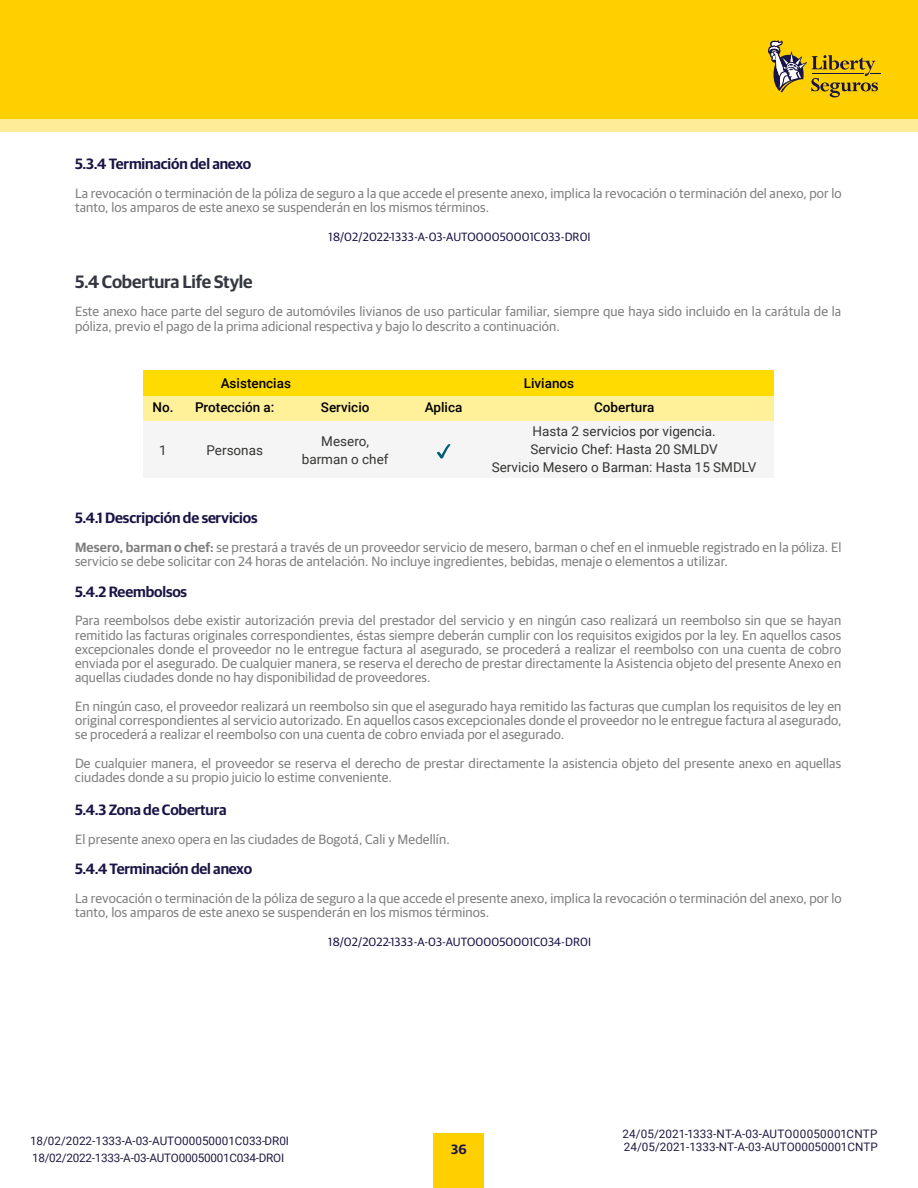
<style>
.page{position:relative;width:918px;height:1188px;background:#fff}
.page>*{position:absolute;margin:0;border:0;box-sizing:border-box;transform-origin:0 0}
.t1{font:600 18px "Guardian Sans";letter-spacing:-.01em;color:#343741}
.t2{font:600 15px "Guardian Sans";letter-spacing:-.01em;color:#1a1446}
.t3{font:13.5px/14.2px "Guardian Sans";letter-spacing:.01em;color:#808080}
.t4{font:13.5px/17.9px "Roboto";color:#343433;text-align:center}
.t5{font:500 13.5px "Roboto";color:#000}
.t6{font:600 13.5px "Guardian Sans";color:#1a1446}
.t7{font:12px "Guardian Sans";letter-spacing:.01em;color:#1a1446}
.t8{font:11.7px/17px "Roboto";color:#221c43}
.s1{font-weight:600}
</style>
<div class="page">
<div style="left:0;top:0;width:918px;height:132px;background:#ffec99"></div>
<div style="left:434px;top:1134px;width:50px;height:54px;background:#ffd000"></div>
<div style="left:0;top:0;width:918px;height:119px;background:#ffd000"></div>
<svg style="left:768px;top:40px;width:113px;height:57px"></svg>
<div style="left:144px;top:396px;width:630px;height:25px;background:#fff09a"></div>
<div style="left:144px;top:421px;width:630px;height:56px;background:#f5f5f5"></div>
<div style="left:144px;top:371px;width:630px;height:25px;background:#ffdb02"></div>
<svg style="left:437px;top:444px;width:13px;height:15px"></svg>
<p class="t2" style="left:75px;top:153px;width:178px">5.3.4 Terminación del anexo</p>
<p class="t3" style="left:75px;top:185px;width:768px">La revocación o terminación de la póliza de seguro a la que accede el presente anexo, implica la revocación o terminación del anexo, por lo tanto, los amparos de este anexo se suspenderán en los mismos términos.</p>
<p class="t7" style="left:329px;top:228px;width:264px">18/02/2022-1333-A-03-AUTO00050001C033-DR0I</p>
<h1 class="t1" style="left:75px;top:268px;width:179px">5.4 Cobertura Life Style</h1>
<p class="t3" style="left:75px;top:304px;width:768px">Este anexo hace parte del seguro de automóviles livianos de uso particular familiar, siempre que haya sido incluido en la carátula de la póliza, previo el pago de la prima adicional respectiva y bajo lo descrito a continuación.</p>
<p class="t5" style="left:221px;top:374px;width:72px">Asistencias</p>
<p class="t5" style="left:524px;top:374px;width:52px">Livianos</p>
<p class="t5" style="left:153px;top:398px;width:123px">No. Protección a:</p>
<p class="t5" style="left:321px;top:398px;width:50px">Servicio</p>
<p class="t5" style="left:425px;top:398px;width:39px">Aplica</p>
<p class="t5" style="left:594px;top:398px;width:62px">Cobertura</p>
<p class="t4" style="left:159px;top:441px;width:9px">1</p>
<p class="t4" style="left:207px;top:441px;width:58px">Personas</p>
<p class="t4" style="left:302px;top:432px;width:88px">Mesero, barman o chef</p>
<p class="t4" style="left:492px;top:422px;width:266px">Hasta 2 servicios por vigencia.<br>Servicio Chef: Hasta 20 SMLDV<br>Servicio Mesero o Barman: Hasta 15 SMDLV</p>
<p class="t2" style="left:75px;top:507px;width:184px">5.4.1 Descripción de servicios</p>
<p class="t3" style="left:75px;top:539px;width:768px"><span class="s1">Mesero, barman o chef:</span> se prestará a través de un proveedor servicio de mesero, barman o chef en el inmueble registrado en la póliza. El servicio se debe solicitar con 24 horas de antelación. No incluye ingredientes, bebidas, menaje o elementos a utilizar.</p>
<p class="t2" style="left:75px;top:581px;width:114px">5.4.2 Reembolsos</p>
<p class="t3" style="left:75px;top:613px;width:768px;text-align:justify">Para reembolsos debe existir autorización previa del prestador del servicio y en ningún caso realizará un reembolso sin que se hayan remitido las facturas originales correspondientes, éstas siempre deberán cumplir con los requisitos exigidos por la ley. En aquellos casos excepcionales donde el proveedor no le entregue factura al asegurado, se procederá a realizar el reembolso con una cuenta de cobro enviada por el asegurado. De cualquier manera, se reserva el derecho de prestar directamente la Asistencia objeto del presente Anexo en aquellas ciudades donde no hay disponibilidad de proveedores.</p>
<p class="t3" style="left:75px;top:698px;width:768px;text-align:justify">En ningún caso, el proveedor realizará un reembolso sin que el asegurado haya remitido las facturas que cumplan los requisitos de ley en original correspondientes al servicio autorizado. En aquellos casos excepcionales donde el proveedor no le entregue factura al asegurado, se procederá a realizar el reembolso con una cuenta de cobro enviada por el asegurado.</p>
<p class="t3" style="left:75px;top:755px;width:768px">De cualquier manera, el proveedor se reserva el derecho de prestar directamente la asistencia objeto del presente anexo en aquellas ciudades donde a su propio juicio lo estime conveniente.</p>
<p class="t2" style="left:75px;top:799px;width:153px">5.4.3 Zona de Cobertura</p>
<p class="t3" style="left:75px;top:831px;width:376px">El presente anexo opera en las ciudades de Bogotá, Cali y Medellín.</p>
<p class="t2" style="left:75px;top:858px;width:179px">5.4.4 Terminación del anexo</p>
<p class="t3" style="left:75px;top:890px;width:768px">La revocación o terminación de la póliza de seguro a la que accede el presente anexo, implica la revocación o terminación del anexo, por lo tanto, los amparos de este anexo se suspenderán en los mismos términos.</p>
<p class="t7" style="left:328px;top:933px;width:264px">18/02/2022-1333-A-03-AUTO00050001C034-DR0I</p>
<p class="t8" style="left:622px;top:1125px;width:257px">24/05/2021-1333-NT-A-03-AUTO00050001CNTP</p>
<p class="t8" style="left:30px;top:1131px;width:261px">18/02/2022-1333-A-03-AUTO00050001C033-DR0I<br>18/02/2022-1333-A-03-AUTO00050001C034-DROI</p>
<p class="t8" style="left:624px;top:1138px;width:255px">24/05/2021-1333-NT-A-03-AUTO00050001CNTP</p>
<p class="t6" style="left:451px;top:1139px;width:17px">36</p>
</div>
